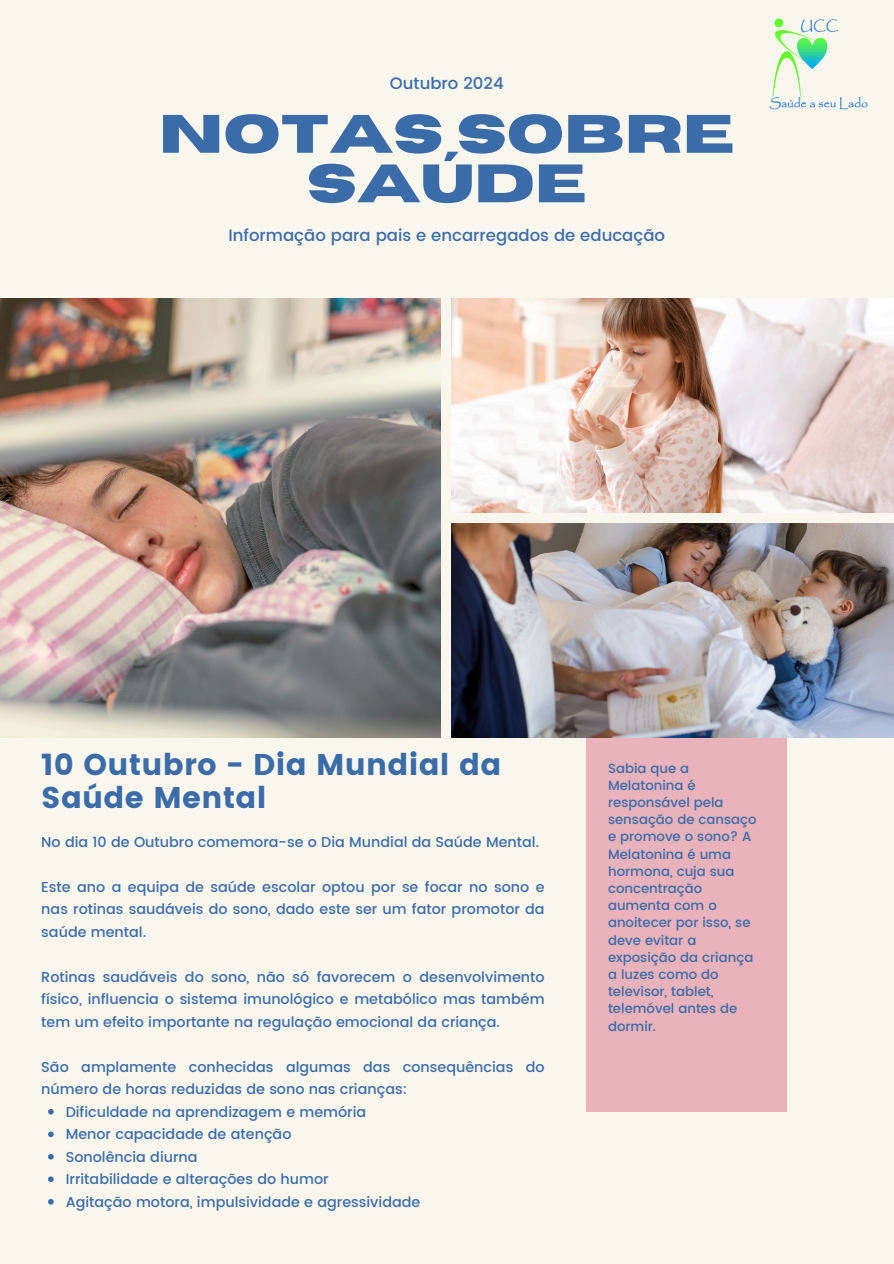
<style>
.page{position:relative;width:894px;height:1264px;background:#fff}
.page>*{position:absolute;margin:0;border:0;box-sizing:border-box;transform-origin:0 0}
.t1{font:700 54px/49.5px "Horizon";color:#3c6ca8;text-align:center}
.t2{font:30px/32.7px "Poppins";letter-spacing:.01em;color:#3c6ca8}
.t3{font:500 16.5px "Poppins";color:#3c6ca8}
.t4{font:500 14.4px/22.5px "Poppins";color:#3c6ca8;text-align:justify}
.t5{font:500 13.2px/17.2px "Poppins";color:#3c6ca8}
</style>
<div class="page">
<div style="left:0;top:0;width:893px;height:1263px;background:#f9f7ed"></div>
<div style="left:586px;top:737px;width:200px;height:374px;background:#eab2bb"></div>
<img style="left:0;top:298px;width:440px;height:439px">
<img style="left:452px;top:298px;width:441px;height:214px">
<img style="left:452px;top:523px;width:441px;height:214px">
<svg style="left:48px;top:1109px;width:6px;height:5px"></svg>
<svg style="left:48px;top:1131px;width:6px;height:6px"></svg>
<svg style="left:48px;top:1154px;width:6px;height:5px"></svg>
<svg style="left:48px;top:1176px;width:6px;height:6px"></svg>
<svg style="left:48px;top:1199px;width:6px;height:5px"></svg>
<img style="left:769px;top:18px;width:99px;height:92px">
<h3 class="t3" style="left:390px;top:73px;width:115px">Outubro 2024</h3>
<h3 class="t1" style="left:159px;top:111px;width:577px">NOTAS SOBRE<br>SAÚDE</h3>
<h1 class="t3" style="left:228px;top:226px;width:438px">Informação para pais e encarregados de educação</h1>
<h2 class="t2" style="left:41px;top:748px;width:461px">10 Outubro - Dia Mundial da<br>Saúde Mental</h2>
<h4 class="t4" style="left:41px;top:830px;width:499px">No dia 10 de Outubro comemora-se o Dia Mundial da Saúde Mental.</h4>
<h4 class="t4" style="left:41px;top:875px;width:504px">Este ano a equipa de saúde escolar optou por se focar no sono e nas rotinas saudáveis do sono, dado este ser um fator promotor da saúde mental.</h4>
<h4 class="t4" style="left:41px;top:965px;width:504px">Rotinas saudáveis do sono, não só favorecem o desenvolvimento físico, influencia o sistema imunológico e metabólico mas também tem um efeito importante na regulação emocional da criança.</h4>
<h4 class="t4" style="left:41px;top:1055px;width:504px">São amplamente conhecidas algumas das consequências do número de horas reduzidas de sono nas crianças:</h4>
<p class="t4" style="left:66px;top:1100px;width:302px">Dificuldade na aprendizagem e memória</p>
<p class="t4" style="left:66px;top:1123px;width:227px">Menor capacidade de atenção</p>
<p class="t4" style="left:66px;top:1145px;width:133px">Sonolência diurna</p>
<p class="t4" style="left:66px;top:1168px;width:264px">Irritabilidade e alterações do humor</p>
<p class="t4" style="left:66px;top:1190px;width:356px">Agitação motora, impulsividade e agressividade</p>
<p class="t5" style="left:608px;top:759px;width:150px">Sabia que a<br>Melatonina é responsável pela sensação de cansaço e promove o sono? A<br>Melatonina é uma hormona, cuja sua concentração aumenta com o anoitecer por isso, se deve evitar a exposição da criança a luzes como do televisor, tablet, telemóvel antes de dormir.</p>
</div>
